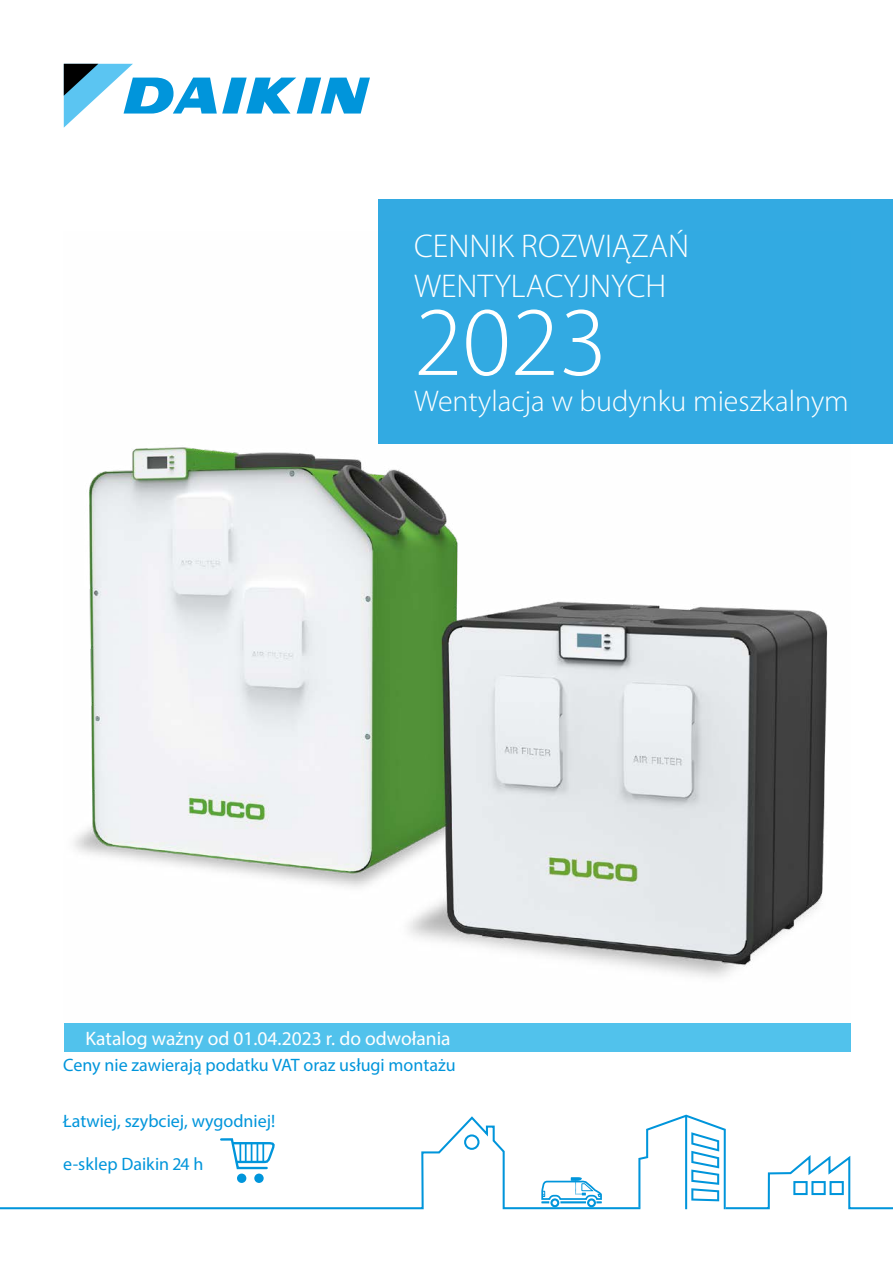
<style>
.page{position:relative;width:893px;height:1263px;background:#fff}
.page>*{position:absolute;margin:0;border:0;box-sizing:border-box;transform-origin:0 0}
.t1{font:300 99px "Myriad Pro";color:#fff}
.t2{font:300 33px/39.6px "Myriad Pro";color:#fff}
.t3{font:300 30px "Myriad Pro";color:#fff}
.t4{font:19.5px "Myriad Pro";color:#fff}
.t5{font:18px "Myriad Pro";color:#0095db}
</style>
<div class="page">
<img style="left:74px;top:443px;width:776px;height:534px">
<svg style="left:64px;top:64px;width:306px;height:64px"></svg>
<div style="left:64px;top:1023px;width:787px;height:29px;background:#51c2ec"></div>
<svg style="left:641px;top:1115px;width:252px;height:95px"></svg>
<svg style="left:0;top:1116px;width:641px;height:94px"></svg>
<div style="left:464px;top:1134px;width:15px;height:16px;border:2px solid #0095db;border-radius:50%"></div>
<svg style="left:540px;top:1177px;width:63px;height:30px"></svg>
<div style="left:378px;top:199px;width:515px;height:244px;background:#32aae2"></div>
<h2 class="t2" style="left:414px;top:227px;width:277px">CENNIK ROZWIĄZAŃ<br>WENTYLACYJNYCH</h2>
<h1 class="t1" style="left:414px;top:287px;width:195px">2023</h1>
<h3 class="t3" style="left:414px;top:384px;width:436px">Wentylacja w budynku mieszkalnym</h3>
<p class="t4" style="left:85px;top:1026px;width:367px">Katalog ważny od 01.04.2023 r. do odwołania</p>
<p class="t5" style="left:63px;top:1053px;width:394px">Ceny nie zawierają podatku VAT oraz usługi montażu</p>
<p class="t5" style="left:63px;top:1110px;width:214px">Łatwiej, szybciej, wygodniej!</p>
<p class="t5" style="left:63px;top:1153px;width:142px">e-sklep Daikin 24 h</p>
</div>
